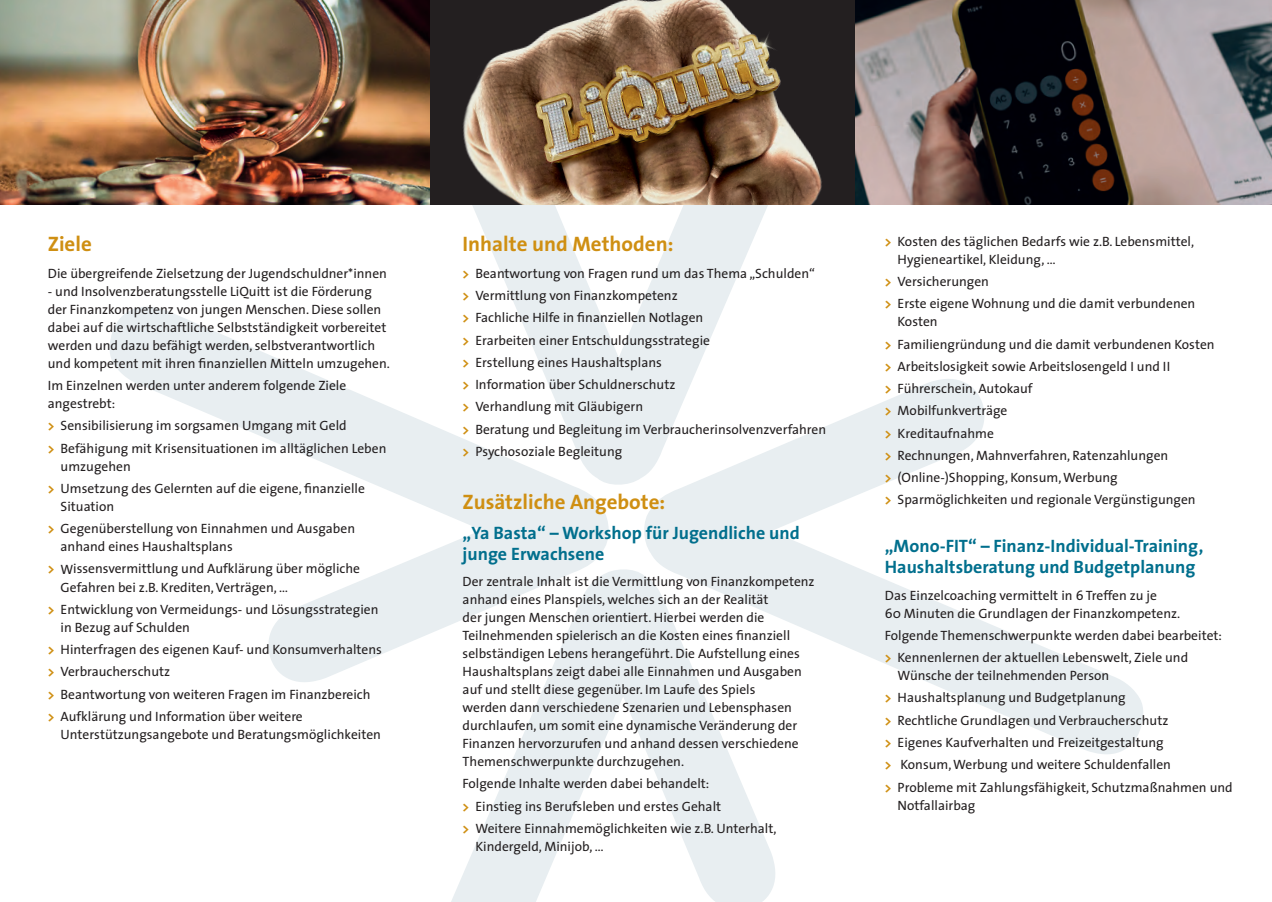
<style>
.page{position:relative;width:1272px;height:902px;background:#fff}
.page>*{position:absolute;margin:0;border:0;box-sizing:border-box;transform-origin:0 0}
.t1{font:700 21px "The Sans";color:#cf8f12}
.t2{font:700 18px/21px "The Sans";color:#016f8d}
.t3{font:13.5px/22.2px "The Sans";color:#231f20}
.s1{font-weight:700;color:#cf8f12}
</style>
<div class="page">
<svg style="left:109px;top:307px;width:500px;height:375px"></svg>
<svg style="left:465px;top:205px;width:303px;height:282px;fill:#e8eef1"></svg>
<svg style="left:398px;top:567px;width:377px;height:334px"></svg>
<svg style="left:642px;top:377px;width:501px;height:378px"></svg>
<img style="left:0;top:0;width:1271px;height:205px">
<img style="left:429px;top:0;width:426px;height:205px">
<h1 class="t1" style="left:48px;top:227px;width:45px">Ziele</h1>
<p class="t3" style="left:48px;top:262px;width:340px">Die übergreifende Zielsetzung der Jugendschuldner*innen</p>
<p class="t3" style="left:48px;top:282px;width:343px;line-height:18px">- und Insolvenzberatungsstelle LiQuitt ist die Förderung der Finanzkompetenz von jungen Menschen. Diese sollen dabei auf die wirtschaftliche Selbstständigkeit vorbereitet werden und dazu befähigt werden, selbstverantwortlich und kompetent mit ihren finanziellen Mitteln umzugehen.</p>
<p class="t3" style="left:48px;top:376px;width:300px;line-height:18px">Im Einzelnen werden unter anderem folgende Ziele angestrebt:</p>
<p class="t3" style="left:48px;top:414px;width:340px"><span class="s1">&gt;</span> Sensibilisierung im sorgsamen Umgang mit Geld<br><span class="s1">&gt;</span> Befähigung mit Krisensituationen im alltäglichen Leben</p>
<p class="t3" style="left:48px;top:454px;width:318px;text-indent:13px">umzugehen<br><span class="s1">&gt;</span> Umsetzung des Gelernten auf die eigene, finanzielle</p>
<p class="t3" style="left:48px;top:495px;width:309px;text-indent:13px">Situation<br><span class="s1">&gt;</span> Gegenüberstellung von Einnahmen und Ausgaben</p>
<p class="t3" style="left:48px;top:535px;width:314px;text-indent:13px">anhand eines Haushaltsplans<br><span class="s1">&gt;</span> Wissensvermittlung und Aufklärung über mögliche</p>
<p class="t3" style="left:48px;top:575px;width:332px;text-indent:13px">Gefahren bei z.B. Krediten, Verträgen, …<br><span class="s1">&gt;</span> Entwicklung von Vermeidungs- und Lösungsstrategien</p>
<p class="t3" style="left:48px;top:615px;width:335px;text-indent:13px">in Bezug auf Schulden<br><span class="s1">&gt;</span> Hinterfragen des eigenen Kauf- und Konsumverhaltens <span class="s1">&gt;</span> Verbraucherschutz<br><span class="s1">&gt;</span> Beantwortung von weiteren Fragen im Finanzbereich<br><span class="s1">&gt;</span> Aufklärung und Information über weitere</p>
<p class="t3" style="left:61px;top:722px;width:322px">Unterstützungsangebote und Beratungsmöglichkeiten</p>
<h1 class="t1" style="left:462px;top:227px;width:212px">Inhalte und Methoden:</h1>
<p class="t3" style="left:462px;top:262px;width:365px"><span class="s1">&gt;</span> Beantwortung von Fragen rund um das Thema „Schulden“<br><span class="s1">&gt;</span> Vermittlung von Finanzkompetenz<br><span class="s1">&gt;</span> Fachliche Hilfe in finanziellen Notlagen<br><span class="s1">&gt;</span> Erarbeiten einer Entschuldungsstrategie<br><span class="s1">&gt;</span> Erstellung eines Haushaltsplans<br><span class="s1">&gt;</span> Information über Schuldnerschutz<br><span class="s1">&gt;</span> Verhandlung mit Gläubigern<br><span class="s1">&gt;</span> Beratung und Begleitung im Verbraucherinsolvenzverfahren <span class="s1">&gt;</span> Psychosoziale Begleitung</p>
<h1 class="t1" style="left:462px;top:484px;width:204px">Zusätzliche Angebote:</h1>
<h2 class="t2" style="left:462px;top:521px;width:339px">„Ya Basta“ – Workshop für Jugendliche und junge Erwachsene</h2>
<p class="t3" style="left:462px;top:572px;width:353px;line-height:18px">Der zentrale Inhalt ist die Vermittlung von Finanzkompetenz anhand eines Planspiels, welches sich an der Realität<br>der jungen Menschen orientiert. Hierbei werden die Teilnehmenden spielerisch an die Kosten eines finanziell selbständigen Lebens herangeführt. Die Aufstellung eines Haushaltsplans zeigt dabei alle Einnahmen und Ausgaben auf und stellt diese gegenüber. Im Laufe des Spiels<br>werden dann verschiedene Szenarien und Lebensphasen durchlaufen, um somit eine dynamische Veränderung der Finanzen hervorzurufen und anhand dessen verschiedene Themenschwerpunkte durchzugehen.</p>
<p class="t3" style="left:462px;top:772px;width:315px">Folgende Inhalte werden dabei behandelt:<br><span class="s1">&gt;</span> Einstieg ins Berufsleben und erstes Gehalt<br><span class="s1">&gt;</span> Weitere Einnahmemöglichkeiten wie z.B. Unterhalt,</p>
<p class="t3" style="left:475px;top:834px;width:130px">Kindergeld, Minijob, …</p>
<p class="t3" style="left:897px;top:232px;width:298px;line-height:18px;text-indent:-13px"><span class="s1">&gt;</span> Kosten des täglichen Bedarfs wie z.B. Lebensmittel,<br>Hygieneartikel, Kleidung, …</p>
<p class="t3" style="left:884px;top:270px;width:312px"><span class="s1">&gt;</span> Versicherungen<br><span class="s1">&gt;</span> Erste eigene Wohnung und die damit verbundenen</p>
<p class="t3" style="left:884px;top:310px;width:331px;text-indent:13px">Kosten<br><span class="s1">&gt;</span> Familiengründung und die damit verbundenen Kosten <span class="s1">&gt;</span> Arbeitslosigkeit sowie Arbeitslosengeld I und II<br><span class="s1">&gt;</span> Führerschein, Autokauf<br><span class="s1">&gt;</span> Mobilfunkverträge<br><span class="s1">&gt;</span> Kreditaufnahme<br><span class="s1">&gt;</span> Rechnungen, Mahnverfahren, Ratenzahlungen<br><span class="s1">&gt;</span> (Online-)Shopping, Konsum, Werbung<br><span class="s1">&gt;</span> Sparmöglichkeiten und regionale Vergünstigungen</p>
<h2 class="t2" style="left:884px;top:535px;width:320px">„Mono-FIT“ – Finanz-Individual-Training,<br>Haushaltsberatung und Budgetplanung</h2>
<p class="t3" style="left:884px;top:585px;width:297px;line-height:18px">Das Einzelcoaching vermittelt in 6 Treffen zu je<br>60 Minuten die Grundlagen der Finanzkompetenz.</p>
<p class="t3" style="left:884px;top:623px;width:339px">Folgende Themenschwerpunkte werden dabei bearbeitet: <span class="s1">&gt;</span> Kennenlernen der aktuellen Lebenswelt, Ziele und</p>
<p class="t3" style="left:884px;top:664px;width:349px;text-indent:13px">Wünsche der teilnehmenden Person<br><span class="s1">&gt;</span> Haushaltsplanung und Budgetplanung<br><span class="s1">&gt;</span> Rechtliche Grundlagen und Verbraucherschutz<br><span class="s1">&gt;</span> Eigenes Kaufverhalten und Freizeitgestaltung<br><span class="s1">&gt;</span> Konsum, Werbung und weitere Schuldenfallen<br><span class="s1">&gt;</span> Probleme mit Zahlungsfähigkeit, Schutzmaßnahmen und</p>
<p class="t3" style="left:897px;top:793px;width:79px">Notfallairbag</p>
</div>
